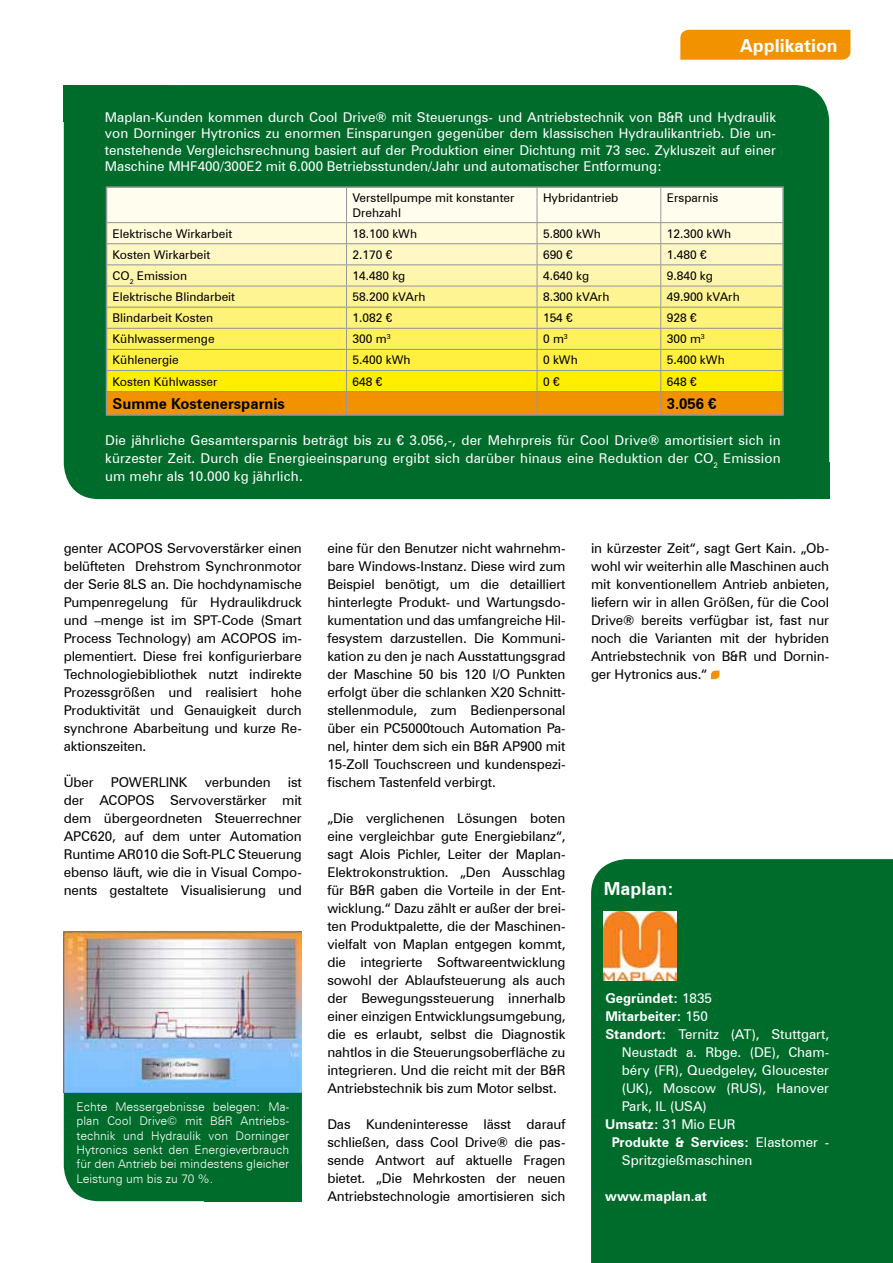
<style>
.page{position:relative;width:893px;height:1263px;background:#fff}
.page>*{position:absolute;margin:0;border:0;box-sizing:border-box;transform-origin:0 0}
.t1{font:700 18px "Zurich BT";color:#fff}
.t2{font:700 15px "Zurich BT";color:#000}
.t3{font:13.5px/18px "Zurich BT";letter-spacing:-.01em;color:#000;text-align:justify}
.t4{font:13.5px/16.2px "Zurich BT";color:#fff;text-align:justify}
.t5{font:700 13.5px "Zurich BT";color:#fff}
.t6{font:12px/14.4px "Zurich BT";color:#000}
.t7{font:300 12px/14.4px "Zurich BT";color:#fff;text-align:justify}
.s1{font-weight:400}
.s2{font-weight:700}
</style>
<div class="page">
<div style="left:64px;top:1057px;width:238px;height:144px;background:#006c2b;border-radius:35px"></div>
<div style="left:591px;top:859px;width:302px;height:404px;background:#006c2b"></div>
<img style="left:64px;top:931px;width:238px;height:161px">
<div style="left:64px;top:85px;width:765px;height:414px;background:#006c2b;border-radius:35px"></div>
<img style="left:604px;top:911px;width:72px;height:69px">
<div style="left:204px;top:1165px;width:98px;height:36px;background:#006c2b"></div>
<div style="left:64px;top:85px;width:97px;height:36px;background:#006c2b"></div>
<div style="left:732px;top:462px;width:97px;height:37px;background:#006c2b"></div>
<div style="left:680px;top:30px;width:170px;height:30px;background:#f29200"></div>
<svg style="left:711px;top:671px;width:8px;height:8px"></svg>
<hr style="left:106px;top:186px;width:240px;height:2px;background:#97979c">
<hr style="left:346px;top:186px;width:191px;height:2px;background:#97979c">
<hr style="left:537px;top:186px;width:124px;height:2px;background:#97979c">
<hr style="left:661px;top:186px;width:123px;height:2px;background:#97979c">
<hr style="left:782px;top:188px;width:2px;height:35px;background:#97979c">
<hr style="left:782px;top:223px;width:2px;height:21px;background:#97979c">
<hr style="left:782px;top:244px;width:2px;height:21px;background:#97979c">
<hr style="left:782px;top:265px;width:2px;height:21px;background:#97979c">
<hr style="left:782px;top:286px;width:2px;height:21px;background:#97979c">
<hr style="left:782px;top:307px;width:2px;height:21px;background:#97979c">
<hr style="left:782px;top:328px;width:2px;height:21px;background:#97979c">
<hr style="left:782px;top:349px;width:2px;height:21px;background:#97979c">
<hr style="left:782px;top:370px;width:2px;height:22px;background:#97979c">
<svg style="left:106px;top:187px;width:677px;height:227px;background:#f8e684"></svg>
<hr style="left:782px;top:392px;width:2px;height:22px;background:#97979c">
<hr style="left:106px;top:414px;width:240px;height:2px;background:#97979c">
<hr style="left:346px;top:414px;width:191px;height:2px;background:#97979c">
<hr style="left:537px;top:414px;width:124px;height:2px;background:#97979c">
<hr style="left:661px;top:414px;width:123px;height:2px;background:#97979c">
<div style="left:671px;top:1212px;width:201px;height:23px;background:#006c2b"></div>
<h1 class="t1" style="left:740px;top:34px;width:99px">Applikation</h1>
<p class="t4" style="left:105px;top:109px;width:673px">Maplan-Kunden kommen durch Cool Drive® mit Steuerungs- und Antriebstechnik von B&amp;R und Hydraulik von Dorninger Hytronics zu enormen Einsparungen gegenüber dem klassischen Hydraulikantrieb. Die un&shy;tenstehende Vergleichsrechnung basiert auf der Produktion einer Dichtung mit 73 sec. Zykluszeit auf einer Maschine MHF400/300E2 mit 6.000 Betriebsstunden/Jahr und automatischer Entformung:</p>
<p class="t6" style="left:352px;top:191px;width:163px">Verstellpumpe mit konstanter<br>Drehzahl</p>
<p class="t6" style="left:543px;top:191px;width:77px">Hybridantrieb</p>
<p class="t6" style="left:667px;top:191px;width:53px">Ersparnis</p>
<p class="t6" style="left:113px;top:226px;width:121px">Elektrische Wirkarbeit</p>
<p class="t6" style="left:352px;top:226px;width:66px">18.100 kWh</p>
<p class="t6" style="left:543px;top:226px;width:59px">5.800 kWh</p>
<p class="t6" style="left:667px;top:226px;width:66px">12.300 kWh</p>
<p class="t6" style="left:113px;top:247px;width:99px">Kosten Wirkarbeit</p>
<p class="t6" style="left:352px;top:247px;width:41px">2.170 €</p>
<p class="t6" style="left:543px;top:247px;width:31px">690 €</p>
<p class="t6" style="left:667px;top:247px;width:41px">1.480 €</p>
<p class="t6" style="left:113px;top:268px;width:76px">CO <sub>2</sub> Emission</p>
<p class="t6" style="left:352px;top:268px;width:54px">14.480 kg</p>
<p class="t6" style="left:543px;top:268px;width:48px">4.640 kg</p>
<p class="t6" style="left:667px;top:268px;width:48px">9.840 kg</p>
<p class="t6" style="left:113px;top:290px;width:124px">Elektrische Blindarbeit</p>
<p class="t6" style="left:352px;top:290px;width:75px">58.200 kVArh</p>
<p class="t6" style="left:543px;top:290px;width:68px">8.300 kVArh</p>
<p class="t6" style="left:667px;top:290px;width:75px">49.900 kVArh</p>
<p class="t6" style="left:113px;top:311px;width:102px">Blindarbeit Kosten</p>
<p class="t6" style="left:352px;top:311px;width:41px">1.082 €</p>
<p class="t6" style="left:543px;top:311px;width:31px">154 €</p>
<p class="t6" style="left:667px;top:311px;width:31px">928 €</p>
<p class="t6" style="left:113px;top:332px;width:104px">Kühlwassermenge</p>
<p class="t6" style="left:352px;top:332px;width:40px">300 m<sup>3</sup></p>
<p class="t6" style="left:543px;top:332px;width:26px">0 m<sup>3</sup></p>
<p class="t6" style="left:667px;top:332px;width:40px">300 m<sup>3</sup></p>
<p class="t6" style="left:113px;top:353px;width:68px">Kühlenergie</p>
<p class="t6" style="left:352px;top:353px;width:59px">5.400 kWh</p>
<p class="t6" style="left:543px;top:353px;width:36px">0 kWh</p>
<p class="t6" style="left:667px;top:353px;width:59px">5.400 kWh</p>
<p class="t6" style="left:113px;top:374px;width:107px">Kosten Kühlwasser</p>
<p class="t6" style="left:352px;top:374px;width:31px">648 €</p>
<p class="t6" style="left:543px;top:374px;width:18px">0 €</p>
<p class="t6" style="left:667px;top:374px;width:31px">648 €</p>
<p class="t2" style="left:113px;top:395px;width:174px">Summe Kostenersparnis</p>
<p class="t2" style="left:667px;top:395px;width:51px">3.056 €</p>
<p class="t4" style="left:105px;top:431px;width:677px;line-height:18px">Die jährliche Gesamtersparnis beträgt bis zu € 3.056,-, der Mehrpreis für Cool Drive® amortisiert sich in kürzester Zeit. Durch die Energieeinsparung ergibt sich darüber hinaus eine Reduktion der CO <sub>2</sub> Emission um mehr als 10.000 kg jährlich.</p>
<p class="t3" style="left:64px;top:539px;width:240px;text-indent:90px">S Servoverstärker einen belüfteten Drehstrom Synchronmotor der Serie 8LS an. Die hochdynamische Pumpenregelung für Hydraulikdruck und –menge ist im SPT-Code (Smart Process Technology) am ACOPO</p>
<p class="t3" style="left:64px;top:539px;width:72px">genter ACOPO</p>
<p class="t3" style="left:64px;top:629px;width:240px;text-indent:204px">S im&shy;plementiert. Diese frei konfigurierbare Technologiebibliothek nutzt indirekte Prozessgrößen und realisiert hohe Produktivität und Genauigkeit durch synchrone Abarbeitung und kurze Re&shy;aktionszeiten.</p>
<p class="t3" style="left:64px;top:773px;width:31px">Über</p>
<p class="t3" style="left:111px;top:773px;width:40px">POWERLIN</p>
<p class="t3" style="left:179px;top:773px;width:10px">K</p>
<p class="t3" style="left:205px;top:773px;width:68px">verbunden</p>
<p class="t3" style="left:288px;top:773px;width:16px">ist</p>
<p class="t3" style="left:64px;top:791px;width:64px">der ACOPO</p>
<p class="t3" style="left:64px;top:791px;width:240px;text-indent:82px">S Servoverstärker mit dem übergeordneten Steuerrechner APC620, auf dem unter Automation Runtime AR010 die Soft-PLC Steuerung ebenso läuft, wie die in Visual Compo&shy;nents gestaltete Visualisierung und</p>
<p class="t7" style="left:77px;top:1099px;width:214px">Echte Messergebnisse belegen: Ma&shy;plan Cool Drive© mit B&amp;R Antriebs&shy;technik und Hydraulik von Dorninger Hytronics senkt den Energieverbrauch für den Antrieb bei mindestens gleicher Leistung um bis zu 70 %.</p>
<p class="t3" style="left:327px;top:539px;width:240px">eine für den Benutzer nicht wahrnehm&shy;bare Windows-I nstanz. Diese wird zum Beispiel benötigt, um die detailliert hinterlegte Produkt- und Wartungsdo&shy;kumentation und das umfangreiche Hil&shy;fesystem darzustellen. Die Kommuni&shy;kation zu den je nach Ausstattungsgrad der Maschine 50 bis 120 I/O Punkten erfolgt über die schlanken X20 Schnitt&shy;stellenmodule, zum Bedienpersonal über ein PC5000touch Automation Pa&shy;nel, hinter dem sich ein B&amp;R AP900 mit 15-Zoll Touchscreen und kundenspezi&shy;fischem Tastenfeld verbirgt.</p>
<p class="t3" style="left:327px;top:809px;width:240px;text-align:left">„Die verglichenen Lösungen boten eine vergleichbar gute Energiebilanz“, sagt Alois Pichler, Leiter der Maplan-Elektrokonstruktion. „Den Ausschlag für B&amp;R gaben die Vorteile in der Ent&shy;wicklung.“ Dazu zählt er außer der brei&shy;ten Produktpalette, die der Maschinen&shy;vielfalt von Maplan entgegen kommt, die integrierte Softwareentwicklung sowohl der Ablaufsteuerung als auch der Bewegungssteuerung innerhalb einer einzigen Entwicklungsumgebung, die es erlaubt, selbst die Diagnostik nahtlos in die Steuerungsoberfläche zu integrieren. Und die reicht mit der B&amp;R Antriebstechnik bis zum Motor selbst.</p>
<p class="t3" style="left:327px;top:1115px;width:240px">Das Kundeninteresse lässt darauf schließen, dass Cool Drive® die pas&shy;sende Antwort auf aktuelle Fragen bietet. „Die Mehrkosten der neuen Antriebstechnologie amortisieren sich</p>
<p class="t3" style="left:591px;top:539px;width:240px">in kürzester Zeit“, sagt Gert Kain. „Ob&shy;wohl wir weiterhin alle Maschinen auch mit konventionellem Antrieb anbieten, liefern wir in allen Größen, für die Cool Drive® bereits verfügbar ist, fast nur noch die Varianten mit der hybriden Antriebstechnik von B&amp;R und Dornin&shy;ger Hytronics aus.“</p>
<h1 class="t1" style="left:604px;top:878px;width:72px">Maplan:</h1>
<p class="t5" style="left:605px;top:990px;width:108px">Gegründet: <span class="s1">1835</span></p>
<p class="t5" style="left:605px;top:1008px;width:104px">Mitarbeiter: <span class="s1">150</span></p>
<p class="t4" style="left:605px;top:1026px;width:225px"><span class="s2">Standort:</span> Ternitz (AT), Stuttgart,</p>
<p class="t4" style="left:622px;top:1044px;width:209px">Neustadt a. Rbge. (DE), Cham-</p>
<p class="t4" style="left:622px;top:1062px;width:209px">béry (FR), Quedgeley, Gloucester</p>
<p class="t4" style="left:622px;top:1080px;width:209px">(UK), Moscow (RUS), Hanover</p>
<p class="t4" style="left:622px;top:1098px;width:87px">Park, IL (USA)</p>
<p class="t4" style="left:605px;top:1116px;width:130px"><span class="s2">Umsatz:</span> 31 Mio EUR</p>
<p class="t5" style="left:612px;top:1134px;width:219px">Produkte &amp; Services: <span class="s1">Elastomer -</span></p>
<p class="t4" style="left:622px;top:1152px;width:132px">Spritzgießmaschinen</p>
<p class="t5" style="left:605px;top:1188px;width:103px">www.maplan.at</p>
</div>
